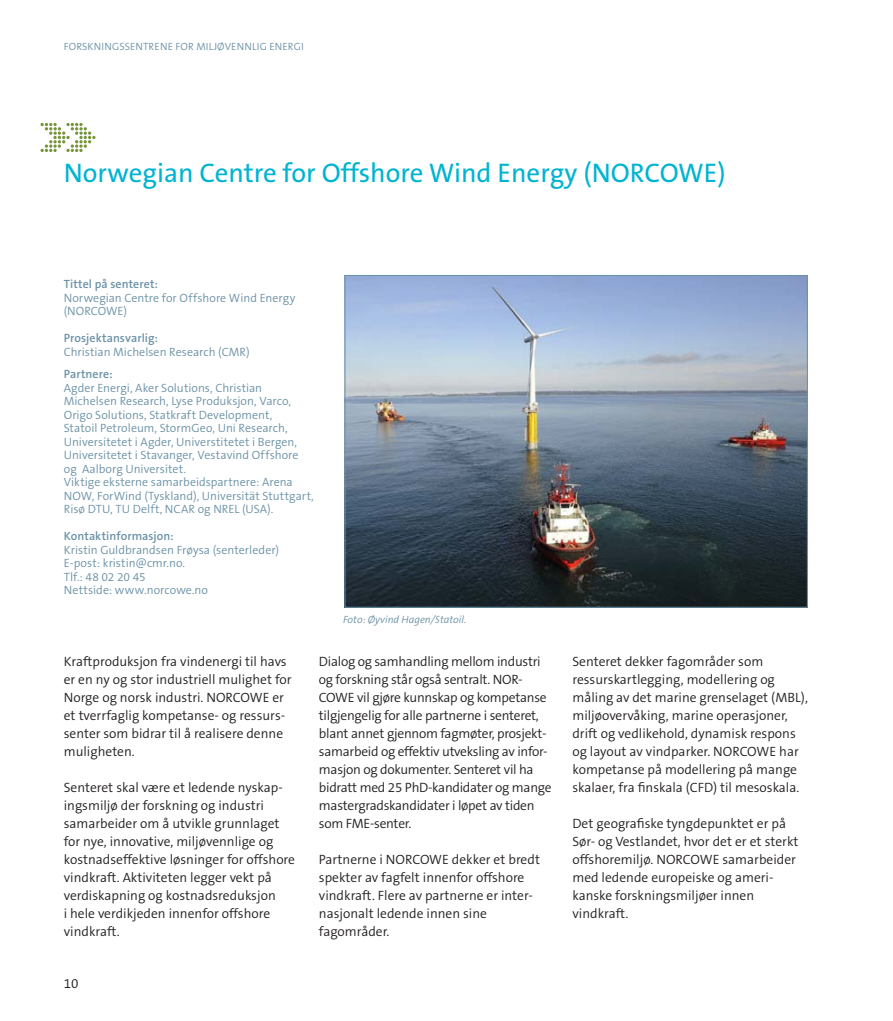
<style>
.page{position:relative;width:893px;height:1021px;background:#fff}
.page>*{position:absolute;margin:0;border:0;box-sizing:border-box;transform-origin:0 0}
.tittel_med_farge{font:27px "The Sans B5 Plain";color:#00b4d1}
.Brødtekst{font:300 13.5px/18px "The Sans B4";color:#231f20}
.Brødtekst-2{font:300 13.5px/18px "The Sans B4";letter-spacing:-.02em;color:#231f20}
.faktafelt_tekst{font:300 12px/13.5px "The Sans B4";color:#6c92a7}
.t1{font:300 10.5px "The Sans B4";letter-spacing:.01em;color:#6c92a7}
.bildetekst{font:italic 300 10.5px "The Sans B4";color:#6c92a7}
.s1{font-family:"The Sans B6";font-weight:600}
</style>
<div class="page">
<img style="left:346px;top:277px;width:460px;height:328px">
<div style="left:344px;top:275px;width:464px;height:332px;border:1px solid #6c92a7"></div>
<svg style="left:41px;top:123px;width:55px;height:29px"></svg>
<p class="t1" style="left:64px;top:41px;width:241px">FORSKNINGSSENTRENE FOR MILJØVENNLIG ENERGI</p>
<p class="tittel_med_farge" style="left:64px;top:159px;width:663px">Norwegian Centre for Offshore Wind Energy (NORCOWE)</p>
<p class="faktafelt_tekst" style="left:64px;top:278px;width:233px"><span class="s1">Tittel på senteret:<br></span>Norwegian Centre for Offshore Wind Energy (NORCOWE)</p>
<p class="faktafelt_tekst" style="left:64px;top:332px;width:187px"><span class="s1">Prosjektansvarlig:<br></span>Christian Michelsen Research (CMR)</p>
<p class="faktafelt_tekst" style="left:64px;top:368px;width:236px"><span class="s1">Partnere:<br></span>Agder Energi, Aker Solutions, Christian Michelsen Research, Lyse Produksjon, Varco, Origo Solutions, Statkraft Development, Statoil Petroleum, StormGeo, Uni Research, Universitetet i Agder, Universtitetet i Bergen, Universitetet i Stavanger, Vestavind Offshore og Aalborg Universitet.</p>
<p class="faktafelt_tekst" style="left:64px;top:476px;width:252px">Viktige eksterne samarbeidspartnere: Arena<br>NOW, ForWind (Tyskland), Universität Stuttgart,<br>Risø DTU, TU Delft, NCAR og NREL (USA).</p>
<p class="faktafelt_tekst" style="left:64px;top:530px;width:217px"><span class="s1">Kontaktinformasjon:<br></span>Kristin Guldbrandsen Frøysa (senterleder)<br>E-post: kristin@cmr.no.<br>Tlf.: 48 02 20 45</p>
<p class="faktafelt_tekst" style="left:64px;top:584px;width:146px">Nettside: www.norcowe.no</p>
<p class="bildetekst" style="left:343px;top:614px;width:125px">Foto: Øyvind Hagen/Statoil.</p>
<p class="Brødtekst" style="left:64px;top:653px;width:229px">Kraftproduksjon fra vindenergi til havs er en ny og stor industriell mulighet for</p>
<p class="Brødtekst" style="left:64px;top:689px;width:223px">Norge og norsk industri. NORCOWE er et tverrfaglig kompetanse- og ressurs&shy;senter som bidrar til å realisere denne muligheten.</p>
<p class="Brødtekst" style="left:64px;top:779px;width:233px">Senteret skal være et ledende nyskap&shy;ingsmiljø der forskning og industri samarbeider om å utvikle grunnlaget for nye, innovative, miljøvennlige og kostnadseffektive løsninger for offshore vindkraft. Aktiviteten legger vekt på verdiskapning og kostnadsreduksjon<br>i hele verdikjeden innenfor offshore vindkraft.</p>
<p class="Brødtekst" style="left:64px;top:975px;width:16px">10</p>
<p class="Brødtekst-2" style="left:319px;top:653px;width:234px">Dialog og samhandling mellom industri og forskning står også sentralt. NOR-COWE vil gjøre kunnskap og kompetanse tilgjengelig for alle partnerne i senteret, blant annet gjennom fagmøter, prosjekt&shy;samarbeid og effektiv utveksling av infor&shy;masjon og dokumenter. Senteret vil ha bidratt med 25 PhD-kandidater og mange mastergradskandidater i løpet av tiden som FME-senter.</p>
<p class="Brødtekst" style="left:319px;top:851px;width:223px">Partnerne i NORCOWE dekker et bredt spekter av fagfelt innenfor offshore vindkraft. Flere av partnerne er inter&shy;nasjonalt ledende innen sine</p>
<p class="Brødtekst" style="left:319px;top:923px;width:72px">fagområder.</p>
<p class="Brødtekst" style="left:572px;top:653px;width:192px">Senteret dekker fagområder som</p>
<p class="Brødtekst" style="left:572px;top:671px;width:237px">ressurskartlegging, modellering og måling av det marine grenselaget (MBL), miljøovervåking, marine operasjoner, drift og vedlikehold, dynamisk respons og layout av vindparker. NORCOWE har kompetanse på modellering på mange skalaer, fra finskala (CFD) til mesoskala.</p>
<p class="Brødtekst" style="left:572px;top:815px;width:228px">Det geografiske tyngdepunktet er på Sør- og Vestlandet, hvor det er et sterkt offshoremiljø. NORCOWE samarbeider med ledende europeiske og ameri&shy;kanske forskningsmiljøer innen</p>
<p class="Brødtekst" style="left:572px;top:905px;width:57px">vindkraft.</p>
</div>
